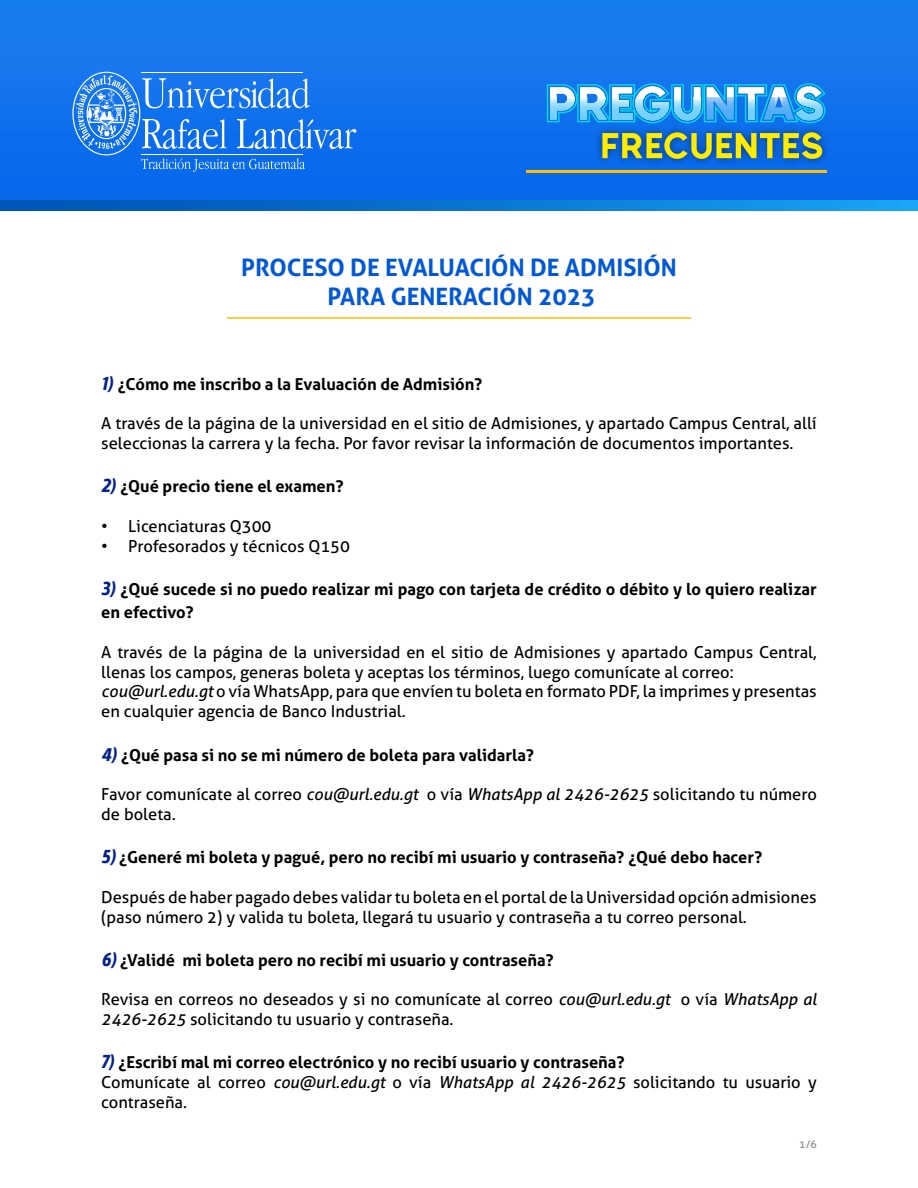
<style>
.page{position:relative;width:918px;height:1188px;background:#fff}
.page>*{position:absolute;margin:0;border:0;box-sizing:border-box;transform-origin:0 0}
.t1{font:700 24px/28.8px "Aller";color:#0359d4;text-align:center}
.t2{font:16.5px/19.8px "Aller";color:#000}
.t3{font:700 16.5px/19.8px "Aller";color:#000}
.t4{font:10.5px "Aller";color:#858585}
.s1{font-family:"Argumentum";font-style:italic;font-size:19.5px;color:#05228b}
.s2{font-style:italic}
.s3{font-weight:400}
.s4{font-weight:400;font-style:italic}
</style>
<div class="page">
<img style="left:0;top:0;width:841px;height:201px">
<img style="left:841px;top:0;width:77px;height:201px">
<svg style="left:72px;top:72px;width:284px;height:100px;background:#3687ef"></svg>
<div style="left:594px;top:124px;width:237px;height:43px;background:#000;opacity:.48"></div>
<svg style="left:602px;top:132px;width:220px;height:27px;background:#7d9e66"></svg>
<img style="left:0;top:201px;width:918px;height:9px">
<hr style="left:527px;top:170px;width:300px;height:3px;background:#ffbf00">
<svg style="left:547px;top:83px;width:279px;height:40px;background:#50b2f2"></svg>
<svg style="left:796px;top:86px;width:27px;height:11px"></svg>
<hr style="left:227px;top:317px;width:464px;height:2px;background:#ffbf00">
<h1 class="t1" style="left:241px;top:253px;width:437px">PROCESO DE EVALUACIÓN DE ADMISIÓN<br>PARA GENERACIÓN 2023</h1>
<p class="t3" style="left:101px;top:374px;width:383px"><span class="s1">1)</span> ¿Cómo me inscribo a la Evaluación de Admisión?</p>
<p class="t2" style="left:101px;top:414px;width:717px">A través de la página de la universidad en el sitio de Admisiones, y apartado Campus Central, allí seleccionas la carrera y la fecha. Por favor revisar la información de documentos importantes.</p>
<p class="t3" style="left:101px;top:476px;width:244px"><span class="s1">2)</span> ¿Qué precio tiene el examen?</p>
<p class="t2" style="left:101px;top:516px;width:172px">• Licenciaturas Q300</p>
<p class="t2" style="left:101px;top:536px;width:250px">• Profesorados y técnicos Q150</p>
<p class="t3" style="left:101px;top:577px;width:717px;line-height:23.4px"><span class="s1">3)</span> ¿Qué sucede si no puedo realizar mi pago con tarjeta de crédito o débito y lo quiero realizar en efectivo?</p>
<p class="t2" style="left:101px;top:642px;width:717px">A través de la página de la universidad en el sitio de Admisiones y apartado Campus Central, llenas los campos, generas boleta y aceptas los términos, luego comunícate al correo: <span class="s2">cou@url.edu.gt</span> o vía WhatsApp, para que envíen tu boleta en formato PDF, la imprimes y presentas en cualquier agencia de Banco Industrial.</p>
<p class="t3" style="left:101px;top:745px;width:434px"><span class="s1">4)</span> ¿Qué pasa si no se mi número de boleta para validarla?</p>
<p class="t2" style="left:101px;top:784px;width:717px">Favor comunícate al correo <span class="s2">cou@url.edu.gt</span> o vía <span class="s2">WhatsApp al 2426-2625</span> solicitando tu número de boleta.</p>
<p class="t3" style="left:101px;top:847px;width:663px"><span class="s1">5)</span> ¿Generé mi boleta y pagué, pero no recibí mi usuario y contraseña? ¿Qué debo hacer?</p>
<p class="t2" style="left:101px;top:887px;width:717px">Después de haber pagado debes validar tu boleta en el portal de la Universidad opción admisiones (paso número 2) y valida tu boleta, llegará tu usuario y contraseña a tu correo personal.</p>
<p class="t3" style="left:101px;top:950px;width:454px"><span class="s1">6)</span> ¿Validé mi boleta pero no recibí mi usuario y contraseña?</p>
<p class="t2" style="left:101px;top:990px;width:717px">Revisa en correos no deseados y si no comunícate al correo <span class="s2">cou@url.edu.gt</span> o vía <span class="s2">WhatsApp al<br>2426-2625</span> solicitando tu usuario y contraseña.</p>
<p class="t3" style="left:101px;top:1052px;width:717px"><span class="s1">7)</span> ¿Escribí mal mi correo electrónico y no recibí usuario y contraseña?<br><span class="s3">Comunícate al correo</span> <span class="s4">cou@url.edu.gt</span> <span class="s3">o vía</span> <span class="s4">WhatsApp al 2426-2625</span> <span class="s3">solicitando tu usuario y contraseña.</span></p>
<p class="t4" style="left:799px;top:1137px;width:19px">1/6</p>
</div>
